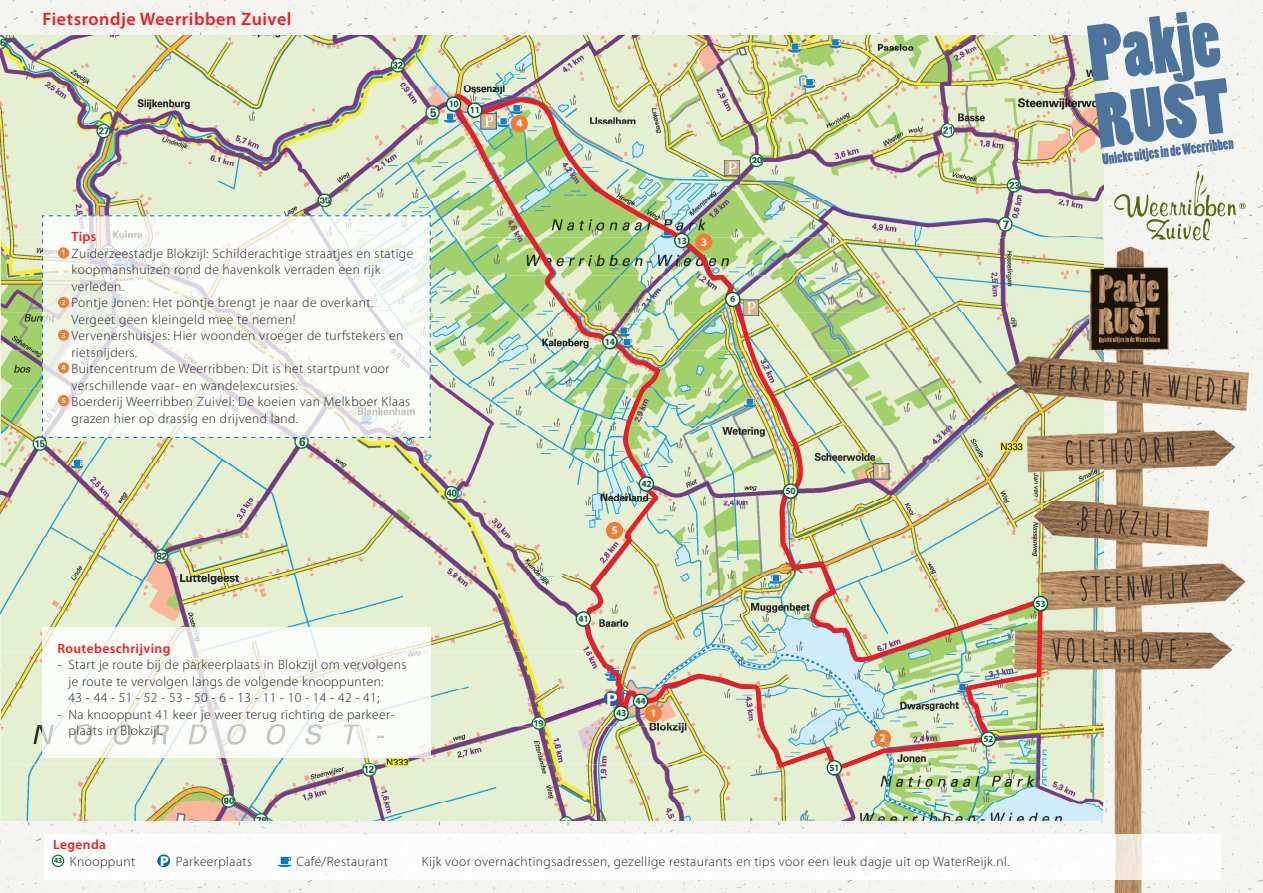
<style>
.page{position:relative;width:1263px;height:893px;background:#fff}
.page>*{position:absolute;margin:0;border:0;box-sizing:border-box;transform-origin:0 0}
.t1{font:600 18px "Myriad Pro";letter-spacing:.03em;color:#ee1d23}
.t2{font:900 14.1px "Myriad Pro";color:#fff}
.t3{font:300 13.5px/16.5px "Myriad Pro";letter-spacing:.03em;color:#231f20}
.t4{font:600 13.5px "Myriad Pro";letter-spacing:.03em;color:#ee1d23}
.t5{font:700 11.55px "Myriad Pro";color:#fff}
.t6{font:700 9.45px "Myriad Pro";letter-spacing:-.04em;color:#00622c}
.t7{font:700 7.65px "Myriad Pro";color:#fff}
.t8{font:700 7.65px "Myriad Pro";color:#00622c}
</style>
<div class="page">
<img style="left:0;top:0;width:1263px;height:893px">
<img style="left:1px;top:36px;width:1086px;height:239px">
<img style="left:1px;top:275px;width:453px;height:377px">
<img style="left:430px;top:652px;width:24px;height:37px">
<img style="left:1px;top:689px;width:655px;height:132px">
<svg style="left:656px;top:775px;width:184px;height:46px;background:#dce5c6"></svg>
<svg style="left:829px;top:39px;width:12px;height:9px"></svg>
<svg style="left:804px;top:79px;width:11px;height:9px"></svg>
<svg style="left:789px;top:43px;width:12px;height:9px"></svg>
<svg style="left:444px;top:113px;width:10px;height:9px"></svg>
<svg style="left:71px;top:459px;width:12px;height:10px"></svg>
<img style="left:1103px;top:239px;width:157px;height:402px">
<img style="left:1071px;top:641px;width:189px;height:252px">
<div style="left:930px;top:821px;width:141px;height:72px;background:#f4f5f0"></div>
<img style="left:1045px;top:239px;width:58px;height:504px">
<svg style="left:840px;top:743px;width:263px;height:78px;background:#bcd3bb"></svg>
<img style="left:43px;top:627px;width:387px;height:130px">
<img style="left:43px;top:218px;width:387px;height:217px">
<svg style="left:360px;top:415px;width:12px;height:9px"></svg>
<svg style="left:111px;top:294px;width:12px;height:9px"></svg>
<svg style="left:112px;top:257px;width:23px;height:14px"></svg>
<svg style="left:42px;top:222px;width:1px;height:13px"></svg>
<img style="left:42px;top:239px;width:1px;height:73px">
<img style="left:42px;top:316px;width:1px;height:107px">
<svg style="left:430px;top:222px;width:1px;height:13px"></svg>
<img style="left:430px;top:239px;width:1px;height:73px">
<img style="left:430px;top:316px;width:1px;height:107px">
<img style="left:42px;top:215px;width:389px;height:3px">
<img style="left:42px;top:435px;width:389px;height:3px">
<svg style="left:454px;top:95px;width:591px;height:680px;background:#cbd4b2"></svg>
<svg style="left:576px;top:612px;width:14px;height:14px"></svg>
<div style="left:576px;top:611px;width:15px;height:16px;border:1px solid #00622c;border-radius:50%"></div>
<svg style="left:639px;top:477px;width:14px;height:14px"></svg>
<div style="left:639px;top:476px;width:15px;height:16px;border:1px solid #00622c;border-radius:50%"></div>
<div style="left:783px;top:484px;width:14px;height:14px;background:#fff;border-radius:50%"></div>
<div style="left:783px;top:483px;width:15px;height:16px;border:1px solid #00622c;border-radius:50%"></div>
<div style="left:726px;top:292px;width:14px;height:14px;background:#fff;border-radius:50%"></div>
<div style="left:725px;top:292px;width:15px;height:15px;border:1px solid #00622c;border-radius:50%"></div>
<div style="left:675px;top:233px;width:14px;height:15px;background:#fff;border-radius:50%"></div>
<div style="left:674px;top:233px;width:15px;height:15px;border:1px solid #00622c;border-radius:50%"></div>
<div style="left:603px;top:334px;width:14px;height:15px;background:#fff;border-radius:50%"></div>
<div style="left:602px;top:334px;width:15px;height:15px;border:1px solid #00622c;border-radius:50%"></div>
<div style="left:468px;top:103px;width:14px;height:14px;background:#fff;border-radius:50%"></div>
<div style="left:467px;top:102px;width:15px;height:16px;border:1px solid #00622c;border-radius:50%"></div>
<svg style="left:447px;top:97px;width:14px;height:14px"></svg>
<div style="left:446px;top:96px;width:15px;height:16px;border:1px solid #00622c;border-radius:50%"></div>
<svg style="left:614px;top:706px;width:14px;height:14px"></svg>
<div style="left:613px;top:705px;width:16px;height:16px;border:1px solid #00622c;border-radius:50%"></div>
<div style="left:633px;top:694px;width:14px;height:14px;background:#fff;border-radius:50%"></div>
<div style="left:633px;top:693px;width:15px;height:16px;border:1px solid #00622c;border-radius:50%"></div>
<div style="left:827px;top:761px;width:14px;height:14px;background:#fff;border-radius:50%"></div>
<div style="left:826px;top:760px;width:16px;height:15px;border:1px solid #00622c;border-radius:50%"></div>
<svg style="left:981px;top:732px;width:14px;height:14px"></svg>
<div style="left:980px;top:731px;width:16px;height:16px;border:1px solid #00622c;border-radius:50%"></div>
<div style="left:1033px;top:596px;width:14px;height:14px;background:#fff;border-radius:50%"></div>
<div style="left:1033px;top:596px;width:15px;height:15px;border:1px solid #00622c;border-radius:50%"></div>
<img style="left:45px;top:834px;width:1175px;height:45px">
<div style="left:52px;top:855px;width:12px;height:11px;background:#fff;border-radius:50%"></div>
<div style="left:52px;top:855px;width:12px;height:12px;border:1px solid #00622c;border-radius:50%"></div>
<div style="left:158px;top:855px;width:11px;height:11px;background:#0166b3;border-radius:50%"></div>
<div style="left:157px;top:854px;width:13px;height:13px;border:2px solid #0166b3;border-radius:50%"></div>
<svg style="left:277px;top:857px;width:15px;height:10px"></svg>
<div style="left:58px;top:247px;width:11px;height:12px;background:#f27c33;border-radius:50%"></div>
<div style="left:58px;top:297px;width:11px;height:11px;background:#f27c33;border-radius:50%"></div>
<div style="left:58px;top:330px;width:11px;height:11px;background:#f27c33;border-radius:50%"></div>
<div style="left:58px;top:362px;width:11px;height:11px;background:#f27c33;border-radius:50%"></div>
<div style="left:58px;top:395px;width:11px;height:11px;background:#f27c33;border-radius:50%"></div>
<svg style="left:1087px;top:12px;width:159px;height:228px"></svg>
<div style="left:606px;top:522px;width:17px;height:17px;background:#f27c33;border-radius:50%"></div>
<div style="left:511px;top:115px;width:17px;height:17px;background:#f27c33;border-radius:50%"></div>
<div style="left:695px;top:233px;width:17px;height:18px;background:#f27c33;border-radius:50%"></div>
<div style="left:874px;top:730px;width:17px;height:17px;background:#f27c33;border-radius:50%"></div>
<div style="left:645px;top:705px;width:17px;height:17px;background:#f27c33;border-radius:50%"></div>
<h1 class="t1" style="left:43px;top:7px;width:251px">Fietsrondje Weerribben Zuivel</h1>
<p class="t6" style="left:449px;top:98px;width:12px">10</p>
<p class="t6" style="left:470px;top:104px;width:12px">11</p>
<p class="t5" style="left:516px;top:116px;width:8px">4</p>
<p class="t4" style="left:71px;top:228px;width:27px">Tips</p>
<p class="t3" style="left:71px;top:245px;width:343px">Zuiderzeestadje Blokzijl: Schilderachtige straatjes en statige koopmanshuizen rond de havenkolk verraden een rijk verleden.<br>Pontje Jonen: Het pontje brengt je naar de overkant.<br>Vergeet geen kleingeld mee te nemen!<br>Vervenershuisjes: Hier woonden vroeger de turfstekers en rietsnijders.<br>Buitencentrum de Weerribben: Dit is het startpunt voor verschillende vaar- en wandelexcursies.<br>Boerderij Weerribben Zuivel: De koeien van Melkboer Klaas grazen hier op drassig en drijvend land.</p>
<p class="t7" style="left:62px;top:248px;width:6px">1</p>
<p class="t7" style="left:62px;top:297px;width:6px">2</p>
<p class="t7" style="left:62px;top:330px;width:6px">3</p>
<p class="t7" style="left:62px;top:363px;width:6px">4</p>
<p class="t7" style="left:62px;top:395px;width:6px">5</p>
<p class="t4" style="left:57px;top:640px;width:115px">Routebeschrijving</p>
<p class="t3" style="left:69px;top:657px;width:339px;text-indent:-11px">- Start je route bij de parkeerplaats in Blokzijl om vervolgens je route te vervolgen langs de volgende knooppunten:<br>43 - 44 - 51 - 52 - 53 - 50 - 6 - 13 - 11 - 10 - 14 - 42 - 41;</p>
<p class="t3" style="left:69px;top:706px;width:327px;text-indent:-11px">- Na knooppunt 41 keer je weer terug richting de parkeer&shy;plaats in Blokzijl.</p>
<p class="t6" style="left:605px;top:335px;width:12px">14</p>
<p class="t6" style="left:677px;top:234px;width:12px">13</p>
<p class="t5" style="left:701px;top:234px;width:8px">3</p>
<p class="t6" style="left:730px;top:293px;width:7px">6</p>
<p class="t5" style="left:611px;top:523px;width:8px">5</p>
<p class="t6" style="left:641px;top:478px;width:12px">42</p>
<p class="t6" style="left:578px;top:613px;width:12px">41</p>
<p class="t6" style="left:616px;top:707px;width:12px">43</p>
<p class="t6" style="left:635px;top:695px;width:12px">44</p>
<p class="t5" style="left:650px;top:706px;width:8px">1</p>
<p class="t6" style="left:785px;top:485px;width:12px">50</p>
<p class="t6" style="left:829px;top:761px;width:12px">51</p>
<p class="t5" style="left:879px;top:731px;width:8px">2</p>
<p class="t6" style="left:1035px;top:597px;width:12px">53</p>
<p class="t6" style="left:983px;top:733px;width:12px">52</p>
<p class="t4" style="left:53px;top:836px;width:55px">Legenda</p>
<p class="t3" style="left:70px;top:853px;width:67px">Knooppunt</p>
<p class="t3" style="left:176px;top:853px;width:78px">Parkeerplaats</p>
<p class="t3" style="left:296px;top:853px;width:93px">Café/Restaurant</p>
<p class="t3" style="left:422px;top:853px;width:589px">Kijk voor overnachtingsadressen, gezellige restaurants en tips voor een leuk dagje uit op WaterReijk.nl.</p>
<p class="t8" style="left:54px;top:856px;width:10px">43</p>
<p class="t2" style="left:160px;top:853px;width:10px">P</p>
</div>
